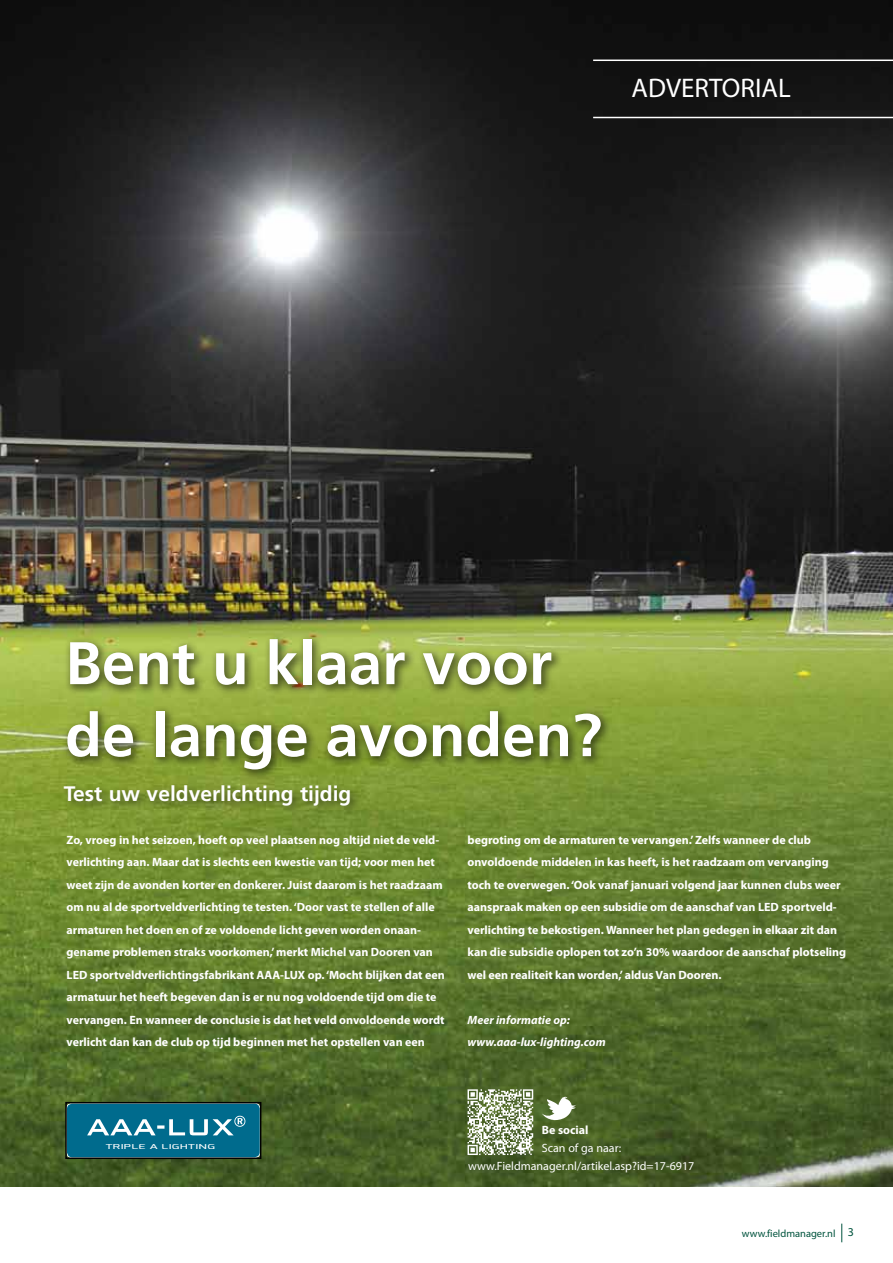
<style>
.page{position:relative;width:893px;height:1263px;background:#fff}
.page>*{position:absolute;margin:0;border:0;box-sizing:border-box;transform-origin:0 0}
.t1{font:700 60px/72px "Frutiger";color:#fff}
.t2{font:27px "Myriad Pro";color:#fff}
.t3{font:700 21px "Frutiger";color:#fff}
.t4{font:700 12px/22.5px "Myriad Pro";color:#fff}
.t5{font:12px/18px "Myriad Pro";color:#fff;text-align:center}
.t6{font:italic 700 12px/22.5px "Myriad Pro";color:#fff}
.t7{font:10.5px "Myriad Pro";color:#00533d}
.t8{font:500 6.75px "Exo";letter-spacing:.025em;color:#fff;scale:1.85 1}
.s1{font-size:12px}
</style>
<div class="page">
<svg style="left:841px;top:1223px;width:1px;height:19px"></svg>
<img style="left:0;top:0;width:893px;height:1186px">
<hr style="left:593px;top:117px;width:300px;height:1px;background:#fff">
<hr style="left:593px;top:60px;width:300px;height:1px;background:#fff">
<div style="left:61px;top:633px;width:552px;height:148px;background:#000;opacity:.5"></div>
<svg style="left:68px;top:1105px;width:190px;height:51px;background:#177897"></svg>
<div style="left:65px;top:1102px;width:196px;height:57px;border:2px solid #000"></div>
<div style="left:59px;top:781px;width:302px;height:35px;background:#000;opacity:.5"></div>
<svg style="left:468px;top:1089px;width:65px;height:66px"></svg>
<svg style="left:542px;top:1096px;width:34px;height:24px"></svg>
<h2 class="t2" style="left:632px;top:71px;width:161px">ADVERTORIAL</h2>
<h1 class="t1" style="left:65px;top:627px;width:538px">Bent u klaar voor de lange avonden?</h1>
<h3 class="t3" style="left:64px;top:782px;width:289px">Test uw veldverlichting tijdig</h3>
<p class="t4" style="left:67px;top:828px;width:380px">Zo, vroeg in het seizoen, hoeft op veel plaatsen nog altijd niet de veld&shy;verlichting aan. Maar dat is slechts een kwestie van tijd; voor men het weet zijn de avonden korter en donkerer. Juist daarom is het raadzaam om nu al de sportveldverlichting te testen. ‘Door vast te stellen of alle armaturen het doen en of ze voldoende licht geven worden onaan&shy;gename problemen straks voorkomen,’ merkt Michel van Dooren van LED sportveldverlichtingsfabrikant AAA-LUX op. ‘Mocht blijken dat een armatuur het heeft begeven dan is er nu nog voldoende tijd om die te vervangen. En wanneer de conclusie is dat het veld onvoldoende wordt verlicht dan kan de club op tijd beginnen met het opstellen van een</p>
<p class="t4" style="left:467px;top:828px;width:380px">begroting om de armaturen te vervangen.’ Zelfs wanneer de club onvoldoende middelen in kas heeft, is het raadzaam om vervanging toch te overwegen. ‘Ook vanaf januari volgend jaar kunnen clubs weer aanspraak maken op een subsidie om de aanschaf van LED sportveld&shy;verlichting te bekostigen. Wanneer het plan gedegen in elkaar zit dan kan die subsidie oplopen tot zo’n 30% waardoor de aanschaf plotseling wel een realiteit kan worden,’ aldus Van Dooren.</p>
<p class="t6" style="left:467px;top:1008px;width:140px">Meer informatie op: www.aaa-lux-lighting.com</p>
<p class="t8" style="left:105px;top:1142px;width:61px">TRIPLE A LIGHTING</p>
<p class="t4" style="left:542px;top:1118px;width:48px">Be social</p>
<p class="t5" style="left:468px;top:1139px;width:228px">Scan of ga naar: www.Fieldmanager.nl/artikel.asp?id=17-6917</p>
<p class="t7" style="left:742px;top:1227px;width:113px">www.fieldmanager.nl <span class="s1">3</span></p>
</div>
